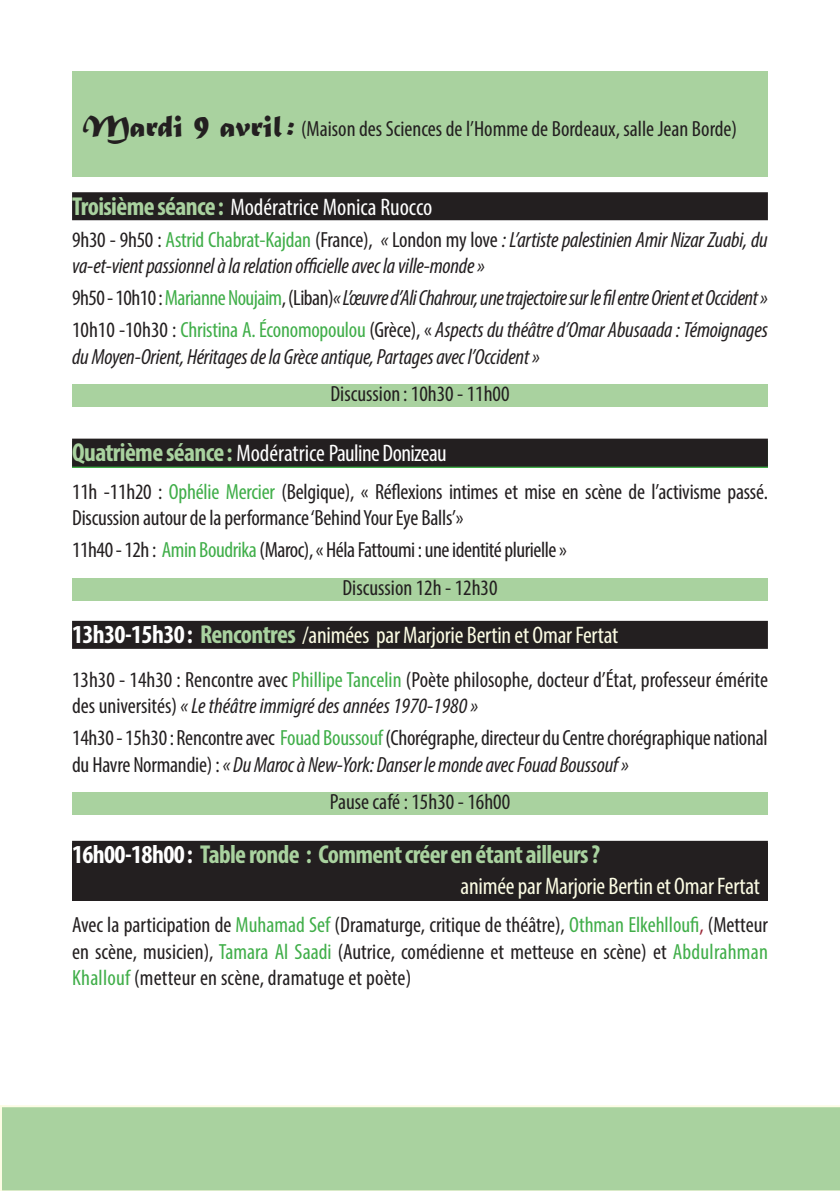
<style>
.page{position:relative;width:840px;height:1191px;background:#fff}
.page>*{position:absolute;margin:0;border:0;box-sizing:border-box;transform-origin:0 0}
.t1{font:700 condensed 26px "Myriad Pro";letter-spacing:-.025em;color:#a9d29f}
.t2{font:condensed 24px "Myriad Pro";letter-spacing:-.01em;color:#fcfce4}
.t3{font:condensed 24px "Myriad Pro";letter-spacing:-.025em;color:#fff}
.t4{font:condensed 24px "Myriad Pro";color:#fff}
.t5{font:condensed 22px/26.4px "Myriad Pro";letter-spacing:-.01em;color:#231f20}
.t6{font:italic condensed 22px/26.4px "Myriad Pro";letter-spacing:-.01em;color:#231f20}
.s1{font-family:"Matura MT Script Capitals";font-stretch:normal;font-size:32px}
.s2{font-weight:700;font-size:26px;color:#a9d29f}
.s3{font-style:normal}
.s4{font-style:normal;color:#40ae49}
.s5{color:#40ae49}
.s6{font-weight:700;font-size:26px;color:#fff}
.s7{font-style:italic}
.s8{color:#fff}
.s9{color:#9a2636}
</style>
<div class="page">
<div style="left:72px;top:192px;width:695px;height:28px;background:#231f20"></div>
<div style="left:72px;top:385px;width:695px;height:22px;background:#a9d29f"></div>
<div style="left:72px;top:441px;width:695px;height:26px;background:#2d522e"></div>
<div style="left:72px;top:438px;width:695px;height:28px;background:#231f20"></div>
<div style="left:72px;top:578px;width:695px;height:22px;background:#a9d29f"></div>
<div style="left:72px;top:621px;width:695px;height:28px;background:#231f20"></div>
<div style="left:72px;top:792px;width:695px;height:22px;background:#a9d29f"></div>
<div style="left:72px;top:843px;width:695px;height:58px;background:#231f20"></div>
<div style="left:72px;top:841px;width:695px;height:28px;background:#231f20"></div>
<div style="left:72px;top:72px;width:695px;height:105px;background:#a9d29f"></div>
<div style="left:0;top:1105px;width:839px;height:86px;background:#a9d29f"></div>
<p class="t5" style="left:83px;top:116px;width:655px"><span class="s1">Mardi 9 avril:</span> (Maison des Sciences de l’Homme de Bordeaux, salle Jean Borde)</p>
<p class="t4" style="left:72px;top:192px;width:361px"><span class="s2">Troisième séance:</span> Modératrice Monica Ruocco</p>
<p class="t6" style="left:72px;top:226px;width:696px"><span class="s3">9h30 - 9h50 :</span> <span class="s4">Astrid Chabrat-Kajdan</span> <span class="s3">(France),</span> « <span class="s3">London my love</span> : L’artiste palestinien Amir Nizar Zuabi, du va-et-vient passionnel à la relation officielle avec la ville-monde »</p>
<p class="t6" style="left:72px;top:282px;width:697px;line-height:32px"><span class="s3">9h50 - 10h10 :</span> <span class="s4">Marianne Noujaim</span><span class="s3">, (Liban)</span>« L’œuvre d’Ali Chahrour, une trajectoire sur le fil entre Orient et Occident »<br><span class="s3">10h10 -10h30 :</span> <span class="s4">Christina A. Économopoulou</span> <span class="s3">(Grèce), «</span> Aspects du théâtre d’Omar Abusaada : Témoignages</p>
<p class="t6" style="left:72px;top:343px;width:469px">du Moyen-Orient, Héritages de la Grèce antique, Partages avec l’Occident »</p>
<p class="t5" style="left:330px;top:381px;width:181px">Discussion : 10h30 - 11h00</p>
<p class="t3" style="left:72px;top:438px;width:376px"><span class="s2">Quatrième séance:</span> Modératrice Pauline Donizeau</p>
<p class="t5" style="left:72px;top:478px;width:697px">11h -11h20 : <span class="s5">Ophélie Mercier</span> (Belgique), « Réflexions intimes et mise en scène de l’activisme passé.<br>Discussion autour de la performance ‘Behind Your Eye Balls’»</p>
<p class="t5" style="left:342px;top:531px;width:226px;line-height:37.8px;text-indent:-270px">11h40 - 12h : <span class="s5">Amin Boudrika</span>(Maroc), « Héla Fattoumi : une identité plurielle »<br>Discussion 12h - 12h30</p>
<p class="t2" style="left:72px;top:621px;width:547px"><span class="s6">13h30-15h30:</span> <span class="s2">Rencontres</span> /animées par Marjorie Bertin et Omar Fertat</p>
<p class="t5" style="left:72px;top:666px;width:697px">13h30 - 14h30 : Rencontre avec <span class="s5">Phillipe Tancelin</span> (Poète philosophe, docteur d’État, professeur émérite des universités) <span class="s7">« Le théâtre immigré des années 1970-1980 »</span></p>
<p class="t5" style="left:72px;top:724px;width:697px">14h30 - 15h30 : Rencontre avec <span class="s5">Fouad Boussouf</span> (Chorégraphe, directeur du Centre chorégraphique national du Havre Normandie) : <span class="s7">« Du Maroc à New-York: Danser le monde avec Fouad Boussouf »</span></p>
<p class="t5" style="left:329px;top:788px;width:182px">Pause café : 15h30 - 16h00</p>
<p class="t1" style="left:72px;top:838px;width:529px"><span class="s8">16h00-18h00:</span> Table ronde : Comment créer en étant ailleurs ?</p>
<p class="t2" style="left:460px;top:872px;width:301px">animée par Marjorie Bertin et Omar Fertat</p>
<p class="t5" style="left:72px;top:911px;width:697px;text-align:justify">Avec la participation de <span class="s5">Muhamad Sef</span> (Dramaturge, critique de théâtre), <span class="s5">Othman Elkehlloufi</span><span class="s9">,</span> (Metteur en scène, musicien), <span class="s5">Tamara Al Saadi</span> (Autrice, comédienne et metteuse en scène) et <span class="s5">Abdulrahman Khallouf</span> (metteur en scène, dramatuge et poète)</p>
</div>
